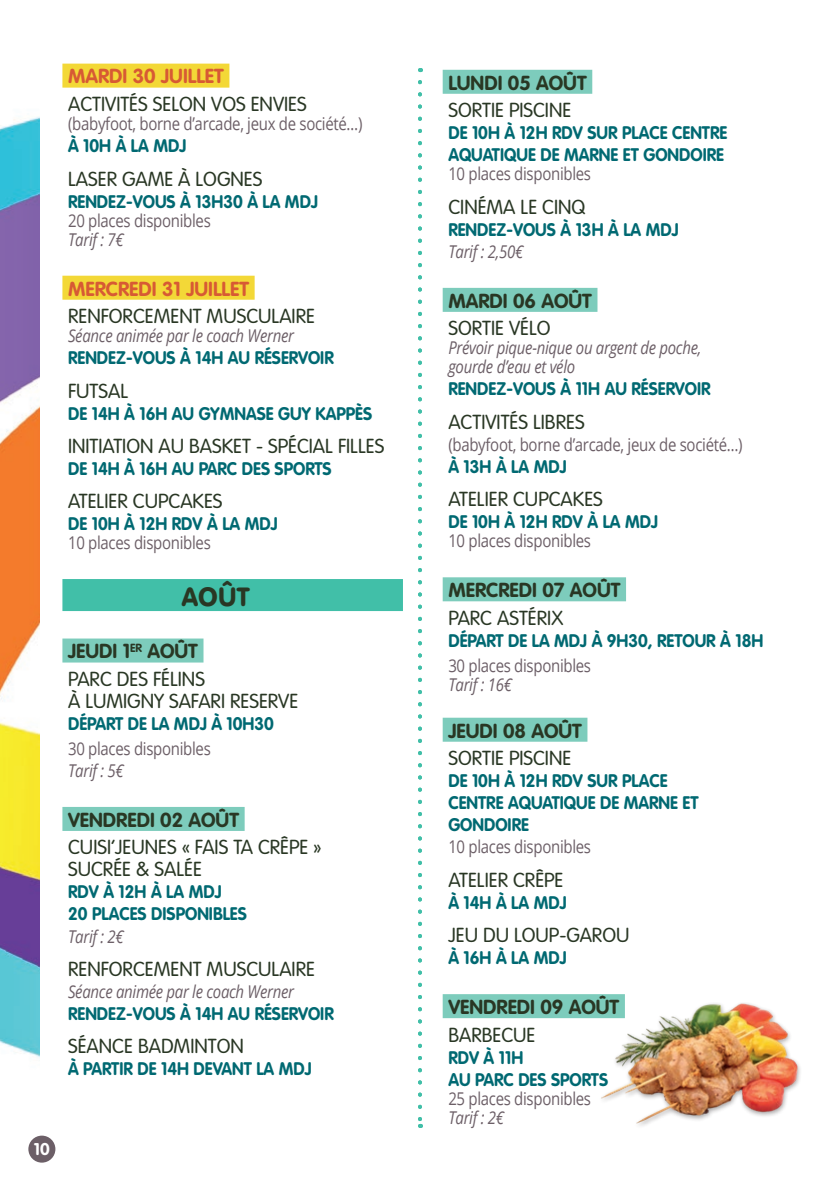
<style>
.page{position:relative;width:840px;height:1191px;background:#fff}
.page>*{position:absolute;margin:0;border:0;box-sizing:border-box;transform-origin:0 0}
.t1{font:26px "VAG Rounded BT";color:#293724}
.t2{font:300 20px/27.6px "VAG Rounded Std";color:#293724}
.t3{font:700 20px "VAG Rounded Std";color:#293724}
.t4{font:700 20px "VAG Rounded Std";color:#d75a34}
.t5{font:700 18px/22px "VAG Rounded Std";color:#006972;scale:.94 1}
.t6{font:17.6px "Open Sans";letter-spacing:-.02em;color:#6c5f67;scale:.85 1}
.t7{font:italic 17.6px/19px "Open Sans";letter-spacing:-.02em;color:#6c5f67;scale:.85 1}
.t8{font:700 16.8px "VAG Rounded Std";color:#fff}
.s1{font-weight:700}
</style>
<div class="page">
<img style="left:0;top:117px;width:40px;height:1046px">
<div style="left:28px;top:1135px;width:27px;height:27px;background:#6c5f67;border-radius:50%"></div>
<div style="left:62px;top:64px;width:167px;height:24px;background:#f3d837"></div>
<div style="left:62px;top:276px;width:192px;height:24px;background:#f3d837"></div>
<div style="left:62px;top:579px;width:341px;height:32px;background:#41bfa8"></div>
<div style="left:62px;top:638px;width:141px;height:24px;background:#7dccbc"></div>
<div style="left:62px;top:807px;width:182px;height:24px;background:#7dccbc"></div>
<div style="left:442px;top:70px;width:150px;height:24px;background:#7dccbc"></div>
<div style="left:442px;top:288px;width:155px;height:24px;background:#7dccbc"></div>
<div style="left:442px;top:577px;width:183px;height:24px;background:#7dccbc"></div>
<div style="left:442px;top:717px;width:145px;height:24px;background:#7dccbc"></div>
<div style="left:442px;top:994px;width:182px;height:24px;background:#7dccbc"></div>
<svg style="left:418px;top:82px;width:4px;height:1046px"></svg>
<img style="left:593px;top:994px;width:207px;height:132px">
<p class="t4" style="left:68px;top:65px;width:157px">MARDI 30 JUILLET</p>
<p class="t2" style="left:68px;top:91px;width:240px">ACTIVITÉS SELON VOS ENVIES</p>
<p class="t6" style="left:68px;top:112px;width:347px">(babyfoot, borne d’arcade, jeux de société…)</p>
<p class="t5" style="left:68px;top:135px;width:127px">À 10H À LA MDJ</p>
<p class="t2" style="left:68px;top:165px;width:195px">LASER GAME À LOGNES</p>
<p class="t5" style="left:68px;top:191px;width:267px">RENDEZ-VOUS À 13H30 À LA MDJ</p>
<p class="t6" style="left:68px;top:208px;width:169px">20 places disponibles</p>
<p class="t7" style="left:68px;top:229px;width:67px">Tarif : 7€</p>
<p class="t4" style="left:68px;top:277px;width:182px">MERCREDI 31 JUILLET</p>
<p class="t2" style="left:68px;top:303px;width:248px">RENFORCEMENT MUSCULAIRE</p>
<p class="t7" style="left:68px;top:326px;width:267px">Séance animée par le coach Werner</p>
<p class="t5" style="left:68px;top:347px;width:284px">RENDEZ-VOUS À 14H AU RÉSERVOIR</p>
<p class="t2" style="left:68px;top:377px;width:62px">FUTSAL</p>
<p class="t5" style="left:68px;top:403px;width:325px">DE 14H À 16H AU GYMNASE GUY KAPPÈS</p>
<p class="t2" style="left:68px;top:433px;width:317px">INITIATION AU BASKET - SPÉCIAL FILLES</p>
<p class="t5" style="left:68px;top:458px;width:282px">DE 14H À 16H AU PARC DES SPORTS</p>
<p class="t2" style="left:68px;top:488px;width:156px">ATELIER CUPCAKES</p>
<p class="t5" style="left:68px;top:513px;width:224px">DE 10H À 12H RDV À LA MDJ</p>
<p class="t6" style="left:68px;top:531px;width:169px">10 places disponibles</p>
<h1 class="t1" style="left:182px;top:580px;width:69px">AOÛT</h1>
<p class="t2" style="left:68px;top:638px;width:138px"><span class="s1">JEUDI 1</span><sup>ER</sup> <span class="s1">AOÛT<br></span>PARC DES FÉLINS</p>
<p class="t2" style="left:68px;top:688px;width:231px">À LUMIGNY SAFARI RESERVE</p>
<p class="t5" style="left:68px;top:713px;width:220px">DÉPART DE LA MDJ À 10H30</p>
<p class="t6" style="left:68px;top:736px;width:169px">30 places disponibles</p>
<p class="t7" style="left:68px;top:760px;width:67px">Tarif : 5€</p>
<p class="t3" style="left:68px;top:808px;width:172px">VENDREDI 02 AOÛT</p>
<p class="t2" style="left:68px;top:837px;width:255px;line-height:22px">CUISI’JEUNES « FAIS TA CRÊPE »<br>SUCRÉE &amp; SALÉE</p>
<p class="t5" style="left:68px;top:881px;width:191px">RDV À 12H À LA MDJ<br>20 PLACES DISPONIBLES</p>
<p class="t7" style="left:68px;top:926px;width:67px">Tarif : 2€</p>
<p class="t2" style="left:68px;top:955px;width:248px">RENFORCEMENT MUSCULAIRE</p>
<p class="t7" style="left:68px;top:981px;width:267px">Séance animée par le coach Werner</p>
<p class="t5" style="left:68px;top:1003px;width:284px">RENDEZ-VOUS À 14H AU RÉSERVOIR</p>
<p class="t2" style="left:68px;top:1033px;width:177px">SÉANCE BADMINTON</p>
<p class="t5" style="left:68px;top:1058px;width:260px">À PARTIR DE 14H DEVANT LA MDJ</p>
<p class="t8" style="left:34px;top:1139px;width:17px">10</p>
<p class="t3" style="left:448px;top:71px;width:140px">LUNDI 05 AOÛT</p>
<p class="t2" style="left:448px;top:97px;width:124px">SORTIE PISCINE</p>
<p class="t5" style="left:448px;top:123px;width:298px">DE 10H À 12H RDV SUR PLACE CENTRE<br>AQUATIQUE DE MARNE ET GONDOIRE</p>
<p class="t6" style="left:448px;top:162px;width:169px">10 places disponibles</p>
<p class="t2" style="left:448px;top:194px;width:138px">CINÉMA LE CINQ</p>
<p class="t5" style="left:448px;top:219px;width:246px">RENDEZ-VOUS À 13H À LA MDJ</p>
<p class="t7" style="left:448px;top:241px;width:90px">Tarif : 2,50€</p>
<p class="t3" style="left:448px;top:289px;width:145px">MARDI 06 AOÛT</p>
<p class="t2" style="left:448px;top:315px;width:104px">SORTIE VÉLO</p>
<p class="t7" style="left:448px;top:338px;width:299px">Prévoir pique-nique ou argent de poche, gourde d’eau et vélo</p>
<p class="t5" style="left:448px;top:379px;width:280px">RENDEZ-VOUS À 11H AU RÉSERVOIR</p>
<p class="t2" style="left:448px;top:409px;width:138px">ACTIVITÉS LIBRES</p>
<p class="t6" style="left:448px;top:432px;width:347px">(babyfoot, borne d’arcade, jeux de société…)</p>
<p class="t5" style="left:448px;top:456px;width:127px">À 13H À LA MDJ</p>
<p class="t2" style="left:448px;top:486px;width:156px">ATELIER CUPCAKES</p>
<p class="t5" style="left:448px;top:511px;width:224px">DE 10H À 12H RDV À LA MDJ</p>
<p class="t6" style="left:448px;top:529px;width:169px">10 places disponibles</p>
<p class="t3" style="left:448px;top:578px;width:173px">MERCREDI 07 AOÛT</p>
<p class="t2" style="left:448px;top:605px;width:116px">PARC ASTÉRIX</p>
<p class="t5" style="left:448px;top:630px;width:336px">DÉPART DE LA MDJ À 9H30, RETOUR À 18H</p>
<p class="t6" style="left:448px;top:653px;width:169px">30 places disponibles</p>
<p class="t7" style="left:448px;top:674px;width:76px">Tarif : 16€</p>
<p class="t3" style="left:448px;top:719px;width:135px">JEUDI 08 AOÛT</p>
<p class="t2" style="left:448px;top:745px;width:124px">SORTIE PISCINE</p>
<p class="t5" style="left:448px;top:770px;width:267px">DE 10H À 12H RDV SUR PLACE<br>CENTRE AQUATIQUE DE MARNE ET<br>GONDOIRE</p>
<p class="t6" style="left:448px;top:835px;width:169px">10 places disponibles</p>
<p class="t2" style="left:448px;top:866px;width:117px">ATELIER CRÊPE</p>
<p class="t5" style="left:448px;top:892px;width:127px">À 14H À LA MDJ</p>
<p class="t2" style="left:448px;top:922px;width:182px">JEU DU LOUP-GAROU</p>
<p class="t5" style="left:448px;top:947px;width:127px">À 16H À LA MDJ</p>
<p class="t3" style="left:448px;top:995px;width:172px">VENDREDI 09 AOÛT</p>
<p class="t2" style="left:448px;top:1021px;width:89px">BARBECUE</p>
<p class="t5" style="left:448px;top:1047px;width:171px">RDV À 11H<br>AU PARC DES SPORTS</p>
<p class="t6" style="left:448px;top:1086px;width:169px">25 places disponibles</p>
<p class="t7" style="left:448px;top:1107px;width:67px">Tarif : 2€</p>
</div>
